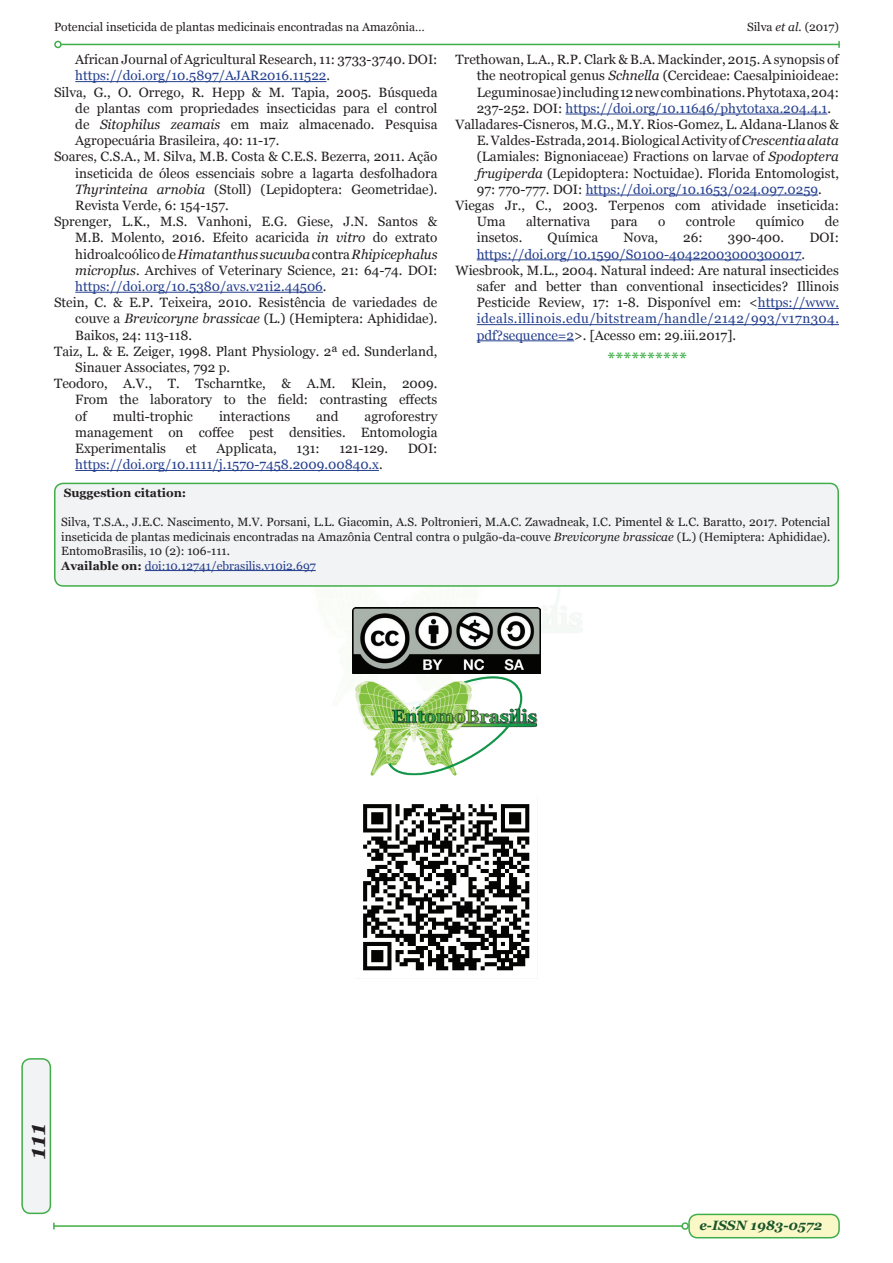
<style>
.page{position:relative;width:893px;height:1263px;background:#fff}
.page>*{position:absolute;margin:0;border:0;box-sizing:border-box;transform-origin:0 0}
.t1{font:italic 700 24px "Georgia";color:#231f20}
.Editor_Secao{font:700 16.5px "Georgia";color:#40ae49}
.Referencias{font:13.5px/16.2px "Georgia";color:#231f20;text-align:justify}
.Referencias-2{font:13.5px "Georgia";color:#253f8e}
.t2{font:italic 700 13.5px "Georgia";color:#19552a}
.ComoCitar{font:12px/14.4px "Georgia";color:#231f20;text-align:justify}
.ComoCitar-2{font:12px "Georgia";color:#253f8e}
.ComoCitar-3{font:700 12px "Georgia";color:#231f20}
.s1{font-style:italic}
.s2{color:#253f8e}
.s3{color:#231f20}
.s4{font-weight:700;color:#231f20}
</style>
<div class="page">
<div style="left:22px;top:1059px;width:28px;height:154px;background:#f2f3f4;border-radius:9px"></div>
<div style="left:21px;top:1058px;width:30px;height:156px;border:2px solid #40ae49;border-radius:9px"></div>
<div style="left:689px;top:1214px;width:150px;height:24px;background:#fbf8c7;border-radius:9px"></div>
<div style="left:688px;top:1214px;width:152px;height:24px;border:2px solid #40ae49;border-radius:9px"></div>
<hr style="left:54px;top:1225px;width:628px;height:2px;background:#40ae49">
<svg style="left:53px;top:1223px;width:2px;height:6px"></svg>
<div style="left:681px;top:1222px;width:8px;height:8px;border:2px solid #40ae49;border-radius:50%"></div>
<hr style="left:61px;top:44px;width:778px;height:1px;background:#40ae49">
<div style="left:54px;top:41px;width:8px;height:7px;border:2px solid #40ae49;border-radius:50%"></div>
<svg style="left:838px;top:41px;width:2px;height:7px"></svg>
<img style="left:352px;top:587px;width:230px;height:89px">
<hr style="left:75px;top:81px;width:251px;height:1px;background:#253f8e">
<hr style="left:75px;top:292px;width:248px;height:1px;background:#253f8e">
<hr style="left:75px;top:470px;width:304px;height:1px;background:#253f8e">
<hr style="left:566px;top:114px;width:261px;height:1px;background:#253f8e">
<hr style="left:586px;top:195px;width:232px;height:1px;background:#253f8e">
<hr style="left:477px;top:259px;width:325px;height:1px;background:#253f8e">
<hr style="left:758px;top:308px;width:81px;height:1px;background:#253f8e">
<hr style="left:477px;top:324px;width:362px;height:1px;background:#253f8e">
<hr style="left:477px;top:340px;width:97px;height:1px;background:#253f8e">
<img style="left:363px;top:804px;width:167px;height:167px">
<div style="left:55px;top:483px;width:783px;height:103px;background:#f2f3f4;border-radius:9px"></div>
<hr style="left:145px;top:570px;width:171px;height:1px;background:#253f8e">
<div style="left:54px;top:483px;width:785px;height:104px;border:2px solid #40ae49;border-radius:9px"></div>
<img style="left:355px;top:676px;width:183px;height:100px">
<img style="left:353px;top:608px;width:187px;height:66px">
<p class="ComoCitar" style="left:54px;top:20px;width:372px">Potencial inseticida de plantas medicinais encontradas na Amazônia…</p>
<p class="ComoCitar" style="left:747px;top:20px;width:93px">Silva <span class="s1">et al.</span> (2017)</p>
<p class="Referencias" style="left:75px;top:52px;width:364px">African Journal of Agricultural Research, 11: 3733-3740. DOI: <span class="s2">https://doi.org/10.5897/AJAR2016.11522</span>.</p>
<p class="Referencias" style="left:75px;top:84px;width:364px;text-indent:-21px">Silva, G., O. Orrego, R. Hepp &amp; M. Tapia, 2005. Búsqueda de plantas com propriedades insecticidas para el control de <span class="s1">Sitophilus zeamais</span> em maiz almacenado. Pesquisa Agropecuária Brasileira, 40: 11-17.</p>
<p class="Referencias" style="left:75px;top:149px;width:364px;text-indent:-21px">Soares, C.S.A., M. Silva, M.B. Costa &amp; C.E.S. Bezerra, 2011. Ação inseticida de óleos essenciais sobre a lagarta desfolhadora <span class="s1">Thyrinteina arnobia</span> (Stoll) (Lepidoptera: Geometridae).<br>Revista Verde, 6: 154-157.</p>
<p class="Referencias" style="left:75px;top:214px;width:364px;text-indent:-21px">Sprenger, L.K., M.S. Vanhoni, E.G. Giese, J.N. Santos &amp; M.B. Molento, 2016. Efeito acaricida <span class="s1">in vitro</span> do extrato hidroalcoólico de <span class="s1">Himatanthus sucuuba</span> contra <span class="s1">Rhipicephalus microplus</span>. Archives of Veterinary Science, 21: 64-74. DOI: <span class="s2">https://doi.org/10.5380/avs.v21i2.44506</span>.</p>
<p class="Referencias" style="left:75px;top:295px;width:364px;text-indent:-21px">Stein, C. &amp; E.P. Teixeira, 2010. Resistência de variedades de couve a <span class="s1">Brevicoryne brassicae</span> (L.) (Hemiptera: Aphididae).<br>Baikos, 24: 113-118.</p>
<p class="Referencias" style="left:75px;top:343px;width:364px;text-indent:-21px">Taiz, L. &amp; E. Zeiger, 1998. Plant Physiology. 2ª ed. Sunderland,<br>Sinauer Associates, 792 p.</p>
<p class="Referencias" style="left:75px;top:376px;width:364px;text-indent:-21px">Teodoro, A.V., T. Tscharntke, &amp; A.M. Klein, 2009.<br>From the laboratory to the field: contrasting effects of</p>
<p class="Referencias" style="left:477px;top:52px;width:364px;text-indent:-21px">Trethowan, L.A., R.P. Clark &amp; B.A. Mackinder, 2015. A synopsis of the neotropical genus <span class="s1">Schnella</span> (Cercideae: Caesalpinioideae:<br>Leguminosae) including 12 new combinations. Phytotaxa, 204:<br>237-252. DOI: <span class="s2">https://doi.org/10.11646/phytotaxa.204.4.1</span>.</p>
<p class="Referencias" style="left:477px;top:117px;width:364px;text-indent:-21px">Valladares-Cisneros, M.G., M.Y. Rios-Gomez, L. Aldana-Llanos &amp; E. Valdes-Estrada, 2014. Biological Activity of <span class="s1">Crescentia alata </span>(Lamiales: Bignoniaceae) Fractions on larvae of <span class="s1">Spodoptera frugiperda</span> (Lepidoptera: Noctuidae). Florida Entomologist, 97: 770-777. DOI: <span class="s2">https://doi.org/10.1653/024.097.0259</span>.</p>
<p class="Referencias" style="left:477px;top:198px;width:364px;text-indent:-21px">Viegas Jr., C., 2003. Terpenos com atividade inseticida:<br>Uma</p>
<p class="Referencias" style="left:526px;top:214px;width:66px">alternativa</p>
<p class="Referencias" style="left:611px;top:214px;width:28px">para</p>
<p class="Referencias" style="left:658px;top:214px;width:9px">o</p>
<p class="Referencias" style="left:686px;top:214px;width:51px">controle</p>
<p class="Referencias" style="left:756px;top:214px;width:50px">químico</p>
<p class="Referencias" style="left:825px;top:214px;width:16px">de</p>
<p class="Referencias" style="left:477px;top:230px;width:47px">insetos.</p>
<p class="Referencias" style="left:548px;top:230px;width:52px">Química</p>
<p class="Referencias" style="left:623px;top:230px;width:36px">Nova,</p>
<p class="Referencias" style="left:683px;top:230px;width:21px">26:</p>
<p class="Referencias" style="left:728px;top:230px;width:58px">390-400.</p>
<p class="Referencias" style="left:809px;top:230px;width:31px">DOI:</p>
<p class="Referencias-2" style="left:477px;top:246px;width:330px">https://doi.org/10.1590/S0100-40422003000300017<span class="s3">.</span></p>
<p class="Referencias" style="left:477px;top:262px;width:364px;text-indent:-21px">Wiesbrook, M.L., 2004. Natural indeed: Are natural insecticides safer and better than conventional insecticides? Illinois Pesticide Review, 17: 1-8. Disponível em: &lt;<span class="s2">https://www. ideals.illinois.edu/bitstream/handle/2142/993/v17n304. pdf?sequence=2</span>&gt;. [Acesso em: 29.iii.2017].</p>
<p class="Editor_Secao" style="left:607px;top:347px;width:81px">**********</p>
<p class="Referencias" style="left:75px;top:408px;width:364px;text-indent:289px">agroforestry management on coffee pest densities. Entomologia Experimentalis</p>
<p class="Referencias" style="left:113px;top:408px;width:82px">multi-trophic</p>
<p class="Referencias" style="left:219px;top:408px;width:73px">interactions</p>
<p class="Referencias" style="left:316px;top:408px;width:24px">and</p>
<p class="Referencias" style="left:186px;top:441px;width:13px">et</p>
<p class="Referencias" style="left:217px;top:441px;width:62px">Applicata,</p>
<p class="Referencias" style="left:297px;top:441px;width:25px">131:</p>
<p class="Referencias" style="left:339px;top:441px;width:50px">121-129.</p>
<p class="Referencias" style="left:408px;top:441px;width:31px">DOI:</p>
<p class="Referencias-2" style="left:75px;top:456px;width:309px">https://doi.org/10.1111/j.1570-7458.2009.00840.x<span class="s3">.</span></p>
<p class="ComoCitar-3" style="left:64px;top:486px;width:124px">Suggestion citation:</p>
<p class="ComoCitar" style="left:61px;top:515px;width:770px">Silva, T.S.A., J.E.C. Nascimento, M.V. Porsani, L.L. Giacomin, A.S. Poltronieri, M.A.C. Zawadneak, I.C. Pimentel &amp; L.C. Baratto, 2017. Potencial inseticida de plantas medicinais encontradas na Amazônia Central contra o pulgão-da-couve <span class="s1">Brevicoryne brassicae</span> (L.) (Hemiptera: Aphididae).<br>EntomoBrasilis, 10 (2): 106-111.</p>
<p class="ComoCitar-2" style="left:61px;top:558px;width:256px"><span class="s4">Available on:</span> doi:10.12741/ebrasilis.v10i2.697</p>
<h1 class="t1" style="left:21px;top:1158px;width:37px;rotate:-90deg">111</h1>
<p class="t2" style="left:699px;top:1216px;width:124px">e-ISSN 1983-0572</p>
</div>
